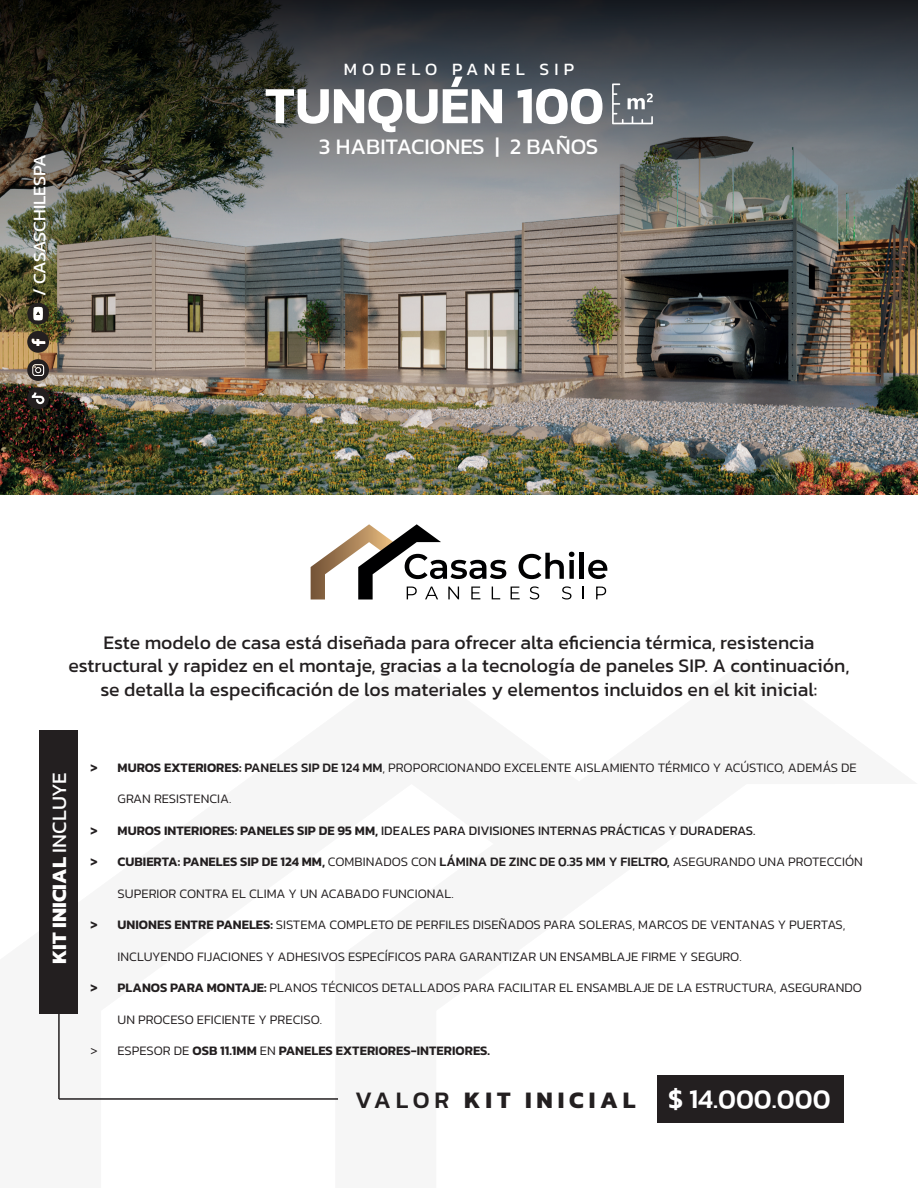
<style>
.page{position:relative;width:918px;height:1188px;background:#fff}
.page>*{position:absolute;margin:0;border:0;box-sizing:border-box;transform-origin:0 0}
.t1{font:600 52.65px "Kanit";color:#fff}
.t2{font:500 27.3px "Kanit";color:#fff}
.t3{font:700 24px "Kanit";letter-spacing:.2em;color:#231f20}
.t4{font:22.5px "Kanit";color:#fff}
.t5{font:700 20.85px "Kanit";color:#fff}
.t6{font:19.5px/23.4px "Kanit";color:#231f20;text-align:center}
.t7{font:18px "Kanit";letter-spacing:-.01em;color:#fff}
.t8{font:17.55px "Kanit";letter-spacing:.3em;color:#fff}
.t9{font:300 13.2px "Kanit";color:#231f20}
.t10{font:13.2px "Kanit";color:#231f20}
.t11{font:600 13.2px "Kanit";color:#231f20}
.s1{font-weight:400}
.s2{font-weight:600}
.s3{font-weight:500}
.s4{font-weight:300}
</style>
<div class="page">
<img style="left:0;top:247px;width:918px;height:247px">
<svg style="left:0;top:0;width:918px;height:247px;background:#555958"></svg>
<div style="left:658px;top:1075px;width:186px;height:48px;background:#231f20"></div>
<div style="left:40px;top:730px;width:38px;height:284px;background:#231f20"></div>
<svg style="left:612px;top:83px;width:41px;height:41px;background:#7b8187"></svg>
<hr style="left:58px;top:1012px;width:2px;height:87px;background:#231f20">
<hr style="left:59px;top:1098px;width:279px;height:2px;background:#231f20">
<svg style="left:27px;top:359px;width:22px;height:22px"></svg>
<svg style="left:27px;top:331px;width:22px;height:22px"></svg>
<svg style="left:27px;top:387px;width:22px;height:22px"></svg>
<svg style="left:27px;top:303px;width:22px;height:22px"></svg>
<hr style="left:580px;top:553px;width:4px;height:26px;background:#000001">
<svg style="left:588px;top:560px;width:19px;height:19px"></svg>
<svg style="left:311px;top:524px;width:263px;height:76px"></svg>
<svg style="left:583px;top:587px;width:1px;height:12px"></svg>
<svg style="left:596px;top:587px;width:10px;height:12px"></svg>
<h3 class="t7" style="left:26px;top:296px;width:143px;rotate:-90deg">/ CASASCHILESPA</h3>
<h3 class="t8" style="left:344px;top:57px;width:232px">MODELO PANEL SIP</h3>
<h1 class="t1" style="left:265px;top:65px;width:341px">TUNQUÉN 100</h1>
<h3 class="t4" style="left:319px;top:130px;width:281px">3 HABITACIONES | 2 BAÑOS</h3>
<p class="t6" style="left:69px;top:630px;width:782px">Este modelo de casa está diseñada para ofrecer alta eficiencia térmica, resistencia estructural y rapidez en el montaje, gracias a la tecnología de paneles SIP. A continuación, se detalla la especificación de los materiales y elementos incluidos en el kit inicial:</p>
<h3 class="t5" style="left:43px;top:964px;width:193px;rotate:-90deg">KIT INICIAL <span class="s1">INCLUYE</span></h3>
<p class="t9" style="left:91px;top:758px;width:768px"><span class="s2">&gt; MUROS EXTERIORES:</span> <span class="s3">PANELES SIP DE 124 MM</span>, PROPORCIONANDO EXCELENTE AISLAMIENTO TÉRMICO Y ACÚSTICO, ADEMÁS DE</p>
<p class="t9" style="left:118px;top:790px;width:115px">GRAN RESISTENCIA.</p>
<p class="t10" style="left:91px;top:821px;width:666px"><span class="s2">&gt; MUROS INTERIORES: PANELES SIP DE 95 MM,</span> IDEALES PARA DIVISIONES INTERNAS PRÁCTICAS Y DURADERAS.</p>
<p class="t9" style="left:91px;top:853px;width:774px"><span class="s2">&gt; CUBIERTA: PANELES SIP DE 124 MM,</span> COMBINADOS CON <span class="s3">LÁMINA DE ZINC DE 0.35 MM Y FIELTRO,</span> ASEGURANDO UNA PROTECCIÓN</p>
<p class="t9" style="left:118px;top:884px;width:338px">SUPERIOR CONTRA EL CLIMA Y UN ACABADO FUNCIONAL.</p>
<p class="t9" style="left:91px;top:916px;width:757px"><span class="s2">&gt; UNIONES ENTRE PANELES:</span> SISTEMA COMPLETO DE PERFILES DISEÑADOS PARA SOLERAS, MARCOS DE VENTANAS Y PUERTAS,</p>
<p class="t9" style="left:118px;top:947px;width:626px">INCLUYENDO FIJACIONES Y ADHESIVOS ESPECÍFICOS PARA GARANTIZAR UN ENSAMBLAJE FIRME Y SEGURO.</p>
<p class="t9" style="left:91px;top:979px;width:773px"><span class="s2">&gt; PLANOS PARA MONTAJE:</span> PLANOS TÉCNICOS DETALLADOS PARA FACILITAR EL ENSAMBLAJE DE LA ESTRUCTURA, ASEGURANDO</p>
<p class="t9" style="left:118px;top:1010px;width:206px">UN PROCESO EFICIENTE Y PRECISO.</p>
<p class="t11" style="left:91px;top:1041px;width:401px"><span class="s4">&gt; ESPESOR DE</span> OSB 11.1MM <span class="s4">EN</span> PANELES EXTERIORES-INTERIORES.</p>
<h3 class="t3" style="left:355px;top:1082px;width:282px"><span class="s3">VALOR</span> KIT INICIAL</h3>
<h2 class="t2" style="left:668px;top:1079px;width:164px">$ 14.000.000</h2>
</div>
